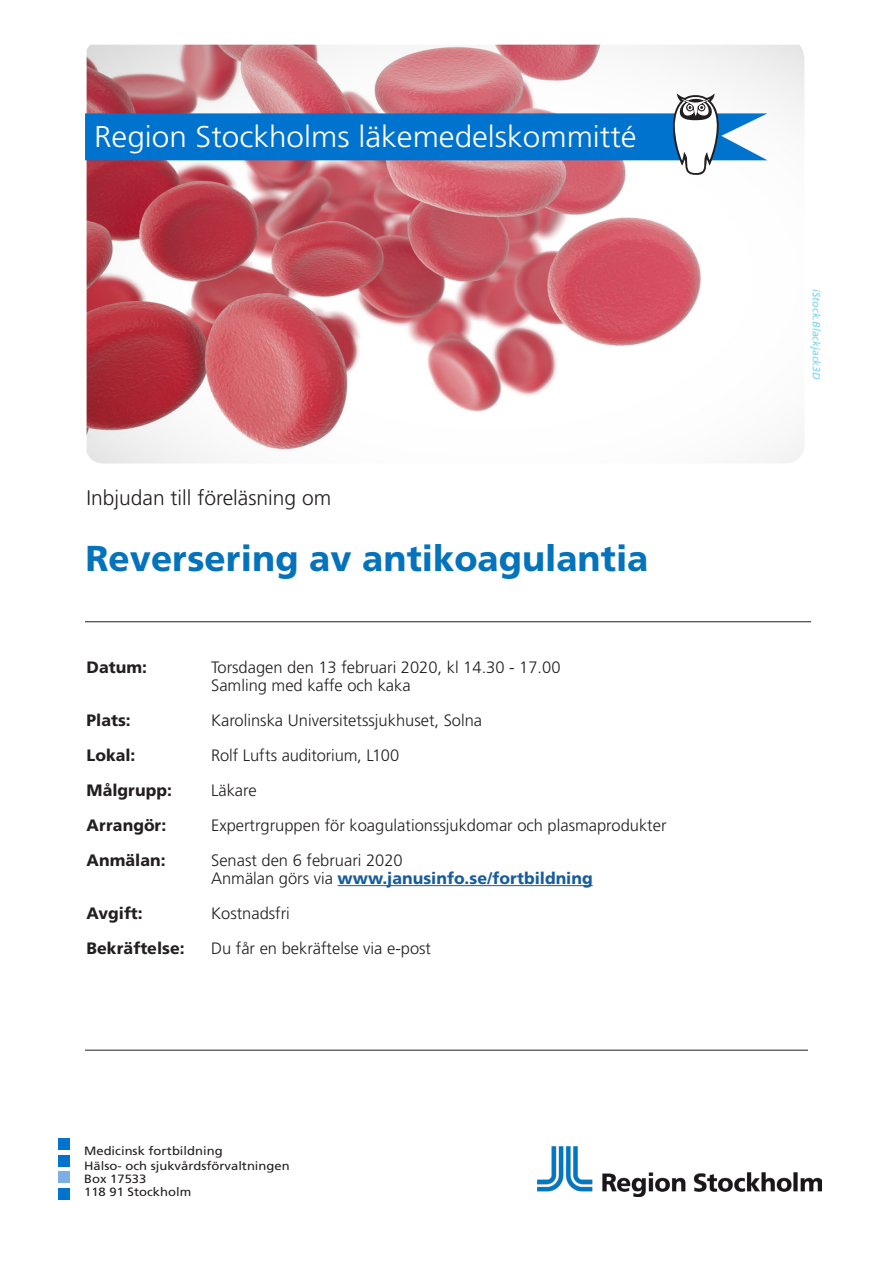
<style>
.page{position:relative;width:893px;height:1263px;background:#fff}
.page>*{position:absolute;margin:0;border:0;box-sizing:border-box;transform-origin:0 0}
.t1{font:800 36px "Frutiger SLLOTF";color:#0573bb}
.Titel__överkant{font:300 30px "Frutiger SLLOTF";color:#fff;scale:1.05 1}
.t2{font:300 21px "Frutiger SLLOTF";color:#231f20}
.t3{font:300 16.5px/18px "Frutiger SLLOTF";color:#231f20}
.t4{font:800 16.5px "Frutiger SLLOTF";color:#231f20}
.t5{font:12px/14.7px "Frutiger SLLOTF";color:#231f20;scale:1.09 1}
.Rubrik_s2{font:italic 10.5px "Frutiger SLLOTF";color:#74d5f3}
.s1{font-weight:800;color:#175d9e}
</style>
<div class="page">
<hr style="left:338px;top:885px;width:255px;height:1px;background:#175d9e">
<hr style="left:85px;top:1050px;width:723px;height:1px;background:#231f20">
<hr style="left:85px;top:621px;width:726px;height:1px;background:#231f20">
<img style="left:87px;top:45px;width:717px;height:418px">
<div style="left:58px;top:1138px;width:12px;height:11px;background:#0073ce"></div>
<div style="left:58px;top:1155px;width:12px;height:11px;background:#0073ce"></div>
<div style="left:58px;top:1171px;width:12px;height:11px;background:#7daee5"></div>
<div style="left:58px;top:1188px;width:12px;height:11px;background:#0073ce"></div>
<svg style="left:85px;top:94px;width:682px;height:81px"></svg>
<img style="left:537px;top:1146px;width:284px;height:51px">
<p class="Titel__överkant" style="left:94px;top:119px;width:518px">Region Stockholms läkemedelskommitté</p>
<p class="t2" style="left:87px;top:486px;width:246px">Inbjudan till föreläsning om</p>
<p class="t1" style="left:85px;top:536px;width:565px">Reversering av antikoagulantia</p>
<p class="t4" style="left:87px;top:657px;width:62px">Datum:</p>
<p class="t3" style="left:211px;top:658px;width:351px">Torsdagen den 13 februari 2020, kl 14.30 - 17.00<br>Samling med kaffe och kaka</p>
<p class="t4" style="left:87px;top:710px;width:46px">Plats:</p>
<p class="t3" style="left:211px;top:711px;width:273px">Karolinska Universitetssjukhuset, Solna</p>
<p class="t4" style="left:87px;top:745px;width:50px">Lokal:</p>
<p class="t3" style="left:211px;top:746px;width:190px">Rolf Lufts auditorium, L100</p>
<p class="t4" style="left:87px;top:780px;width:87px">Målgrupp:</p>
<p class="t3" style="left:211px;top:781px;width:47px">Läkare</p>
<p class="t4" style="left:87px;top:815px;width:81px">Arrangör:</p>
<p class="t3" style="left:211px;top:816px;width:457px">Expertrgruppen för koagulationssjukdomar och plasmaprodukter</p>
<p class="t4" style="left:87px;top:850px;width:80px">Anmälan:</p>
<p class="t3" style="left:211px;top:851px;width:383px">Senast den 6 februari 2020<br>Anmälan görs via <span class="s1">www.janusinfo.se/fortbildning</span></p>
<p class="t4" style="left:87px;top:903px;width:58px">Avgift:</p>
<p class="t3" style="left:211px;top:904px;width:80px">Kostnadsfri</p>
<p class="t4" style="left:87px;top:938px;width:99px">Bekräftelse:</p>
<p class="t3" style="left:211px;top:939px;width:222px">Du får en bekräftelse via e-post</p>
<p class="t5" style="left:84px;top:1143px;width:190px">Medicinsk fortbildning<br>Hälso- och sjukvårdsförvaltningen</p>
<p class="t5" style="left:84px;top:1171px;width:59px">Box 17533</p>
<p class="t5" style="left:84px;top:1185px;width:100px">118 91 Stockholm</p>
<p class="Rubrik_s2" style="left:823px;top:289px;width:92px;rotate:90deg">iStock.Blackjack3D</p>
</div>
